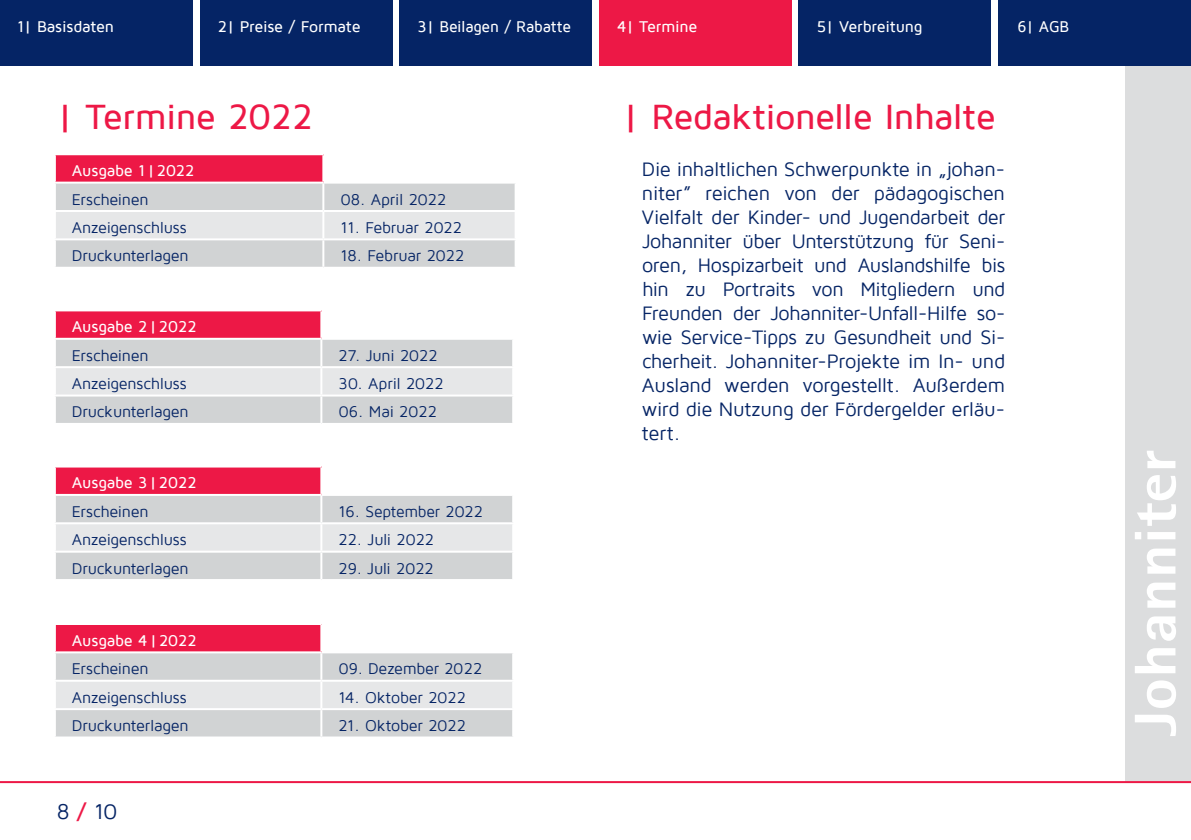
<style>
.page{position:relative;width:1191px;height:840px;background:#fff}
.page>*{position:absolute;margin:0;border:0;box-sizing:border-box;transform-origin:0 0}
.t1{font:800 59px "Rotis Sans Serif";color:#fff;scale:1.11 1}
.t2{font:500 36px "Maven Pro";letter-spacing:-.015em;color:#ed1846}
.t3{font:22px "Maven Pro";color:#052465}
.t4{font:20px/24px "Maven Pro";letter-spacing:-.015em;color:#052465;text-align:justify}
.t5{font:16px "Maven Pro";letter-spacing:-.015em;color:#052465}
.t6{font:500 16px "Maven Pro";letter-spacing:-.015em;color:#fff}
.s1{font-weight:700;color:#ed1846}
</style>
<div class="page">
<div style="left:1125px;top:0;width:66px;height:781px;background:#dcddde"></div>
<div style="left:0;top:0;width:193px;height:65px;background:#052465"></div>
<div style="left:399px;top:0;width:193px;height:65px;background:#052465"></div>
<div style="left:798px;top:0;width:193px;height:66px;background:#052465"></div>
<div style="left:998px;top:0;width:193px;height:65px;background:#052465"></div>
<div style="left:200px;top:0;width:192px;height:65px;background:#052465"></div>
<hr style="left:0;top:780px;width:1191px;height:2px;background:#ed1846">
<div style="left:599px;top:0;width:192px;height:65px;background:#ed1846"></div>
<div style="left:55px;top:154px;width:268px;height:28px;background:#ed1846"></div>
<svg style="left:56px;top:183px;width:458px;height:83px;background:#d8dadb"></svg>
<hr style="left:54px;top:153px;width:269px;height:2px;background:#fff">
<hr style="left:54px;top:155px;width:2px;height:26px;background:#fff">
<hr style="left:322px;top:155px;width:2px;height:26px;background:#fff">
<hr style="left:54px;top:181px;width:269px;height:2px;background:#fff">
<hr style="left:322px;top:183px;width:2px;height:27px;background:#fff">
<hr style="left:54px;top:210px;width:269px;height:2px;background:#fff">
<hr style="left:323px;top:210px;width:193px;height:2px;background:#fff">
<hr style="left:322px;top:212px;width:2px;height:26px;background:#fff">
<hr style="left:54px;top:238px;width:269px;height:2px;background:#fff">
<hr style="left:323px;top:238px;width:193px;height:2px;background:#fff">
<hr style="left:322px;top:240px;width:2px;height:26px;background:#fff">
<div style="left:55px;top:310px;width:266px;height:28px;background:#ed1846"></div>
<svg style="left:56px;top:340px;width:456px;height:82px;background:#d8dadb"></svg>
<hr style="left:54px;top:309px;width:267px;height:2px;background:#fff">
<hr style="left:54px;top:311px;width:2px;height:26px;background:#fff">
<hr style="left:320px;top:311px;width:2px;height:26px;background:#fff">
<hr style="left:54px;top:337px;width:267px;height:2px;background:#fff">
<hr style="left:320px;top:339px;width:2px;height:27px;background:#fff">
<hr style="left:54px;top:366px;width:267px;height:2px;background:#fff">
<hr style="left:321px;top:366px;width:193px;height:2px;background:#fff">
<hr style="left:320px;top:368px;width:2px;height:26px;background:#fff">
<hr style="left:54px;top:394px;width:267px;height:2px;background:#fff">
<hr style="left:321px;top:394px;width:193px;height:2px;background:#fff">
<hr style="left:320px;top:396px;width:2px;height:26px;background:#fff">
<div style="left:55px;top:466px;width:266px;height:28px;background:#ed1846"></div>
<svg style="left:56px;top:496px;width:456px;height:82px;background:#d8dadb"></svg>
<hr style="left:54px;top:465px;width:267px;height:2px;background:#fff">
<hr style="left:54px;top:467px;width:2px;height:26px;background:#fff">
<hr style="left:320px;top:467px;width:2px;height:26px;background:#fff">
<hr style="left:54px;top:493px;width:267px;height:2px;background:#fff">
<hr style="left:320px;top:495px;width:2px;height:27px;background:#fff">
<hr style="left:54px;top:522px;width:267px;height:2px;background:#fff">
<hr style="left:321px;top:522px;width:193px;height:2px;background:#fff">
<hr style="left:320px;top:524px;width:2px;height:26px;background:#fff">
<hr style="left:54px;top:550px;width:267px;height:2px;background:#fff">
<hr style="left:321px;top:550px;width:193px;height:2px;background:#fff">
<hr style="left:320px;top:552px;width:2px;height:26px;background:#fff">
<div style="left:55px;top:623px;width:266px;height:29px;background:#ed1846"></div>
<svg style="left:56px;top:653px;width:456px;height:83px;background:#d9dadb"></svg>
<hr style="left:54px;top:622px;width:267px;height:2px;background:#fff">
<hr style="left:54px;top:624px;width:2px;height:27px;background:#fff">
<hr style="left:320px;top:624px;width:2px;height:27px;background:#fff">
<hr style="left:54px;top:651px;width:267px;height:2px;background:#fff">
<hr style="left:320px;top:653px;width:2px;height:26px;background:#fff">
<hr style="left:54px;top:679px;width:267px;height:2px;background:#fff">
<hr style="left:321px;top:679px;width:193px;height:2px;background:#fff">
<hr style="left:320px;top:681px;width:2px;height:26px;background:#fff">
<hr style="left:54px;top:707px;width:267px;height:2px;background:#fff">
<hr style="left:321px;top:707px;width:193px;height:2px;background:#fff">
<hr style="left:320px;top:709px;width:2px;height:27px;background:#fff">
<p class="t6" style="left:17px;top:19px;width:99px">1| Basisdaten</p>
<p class="t6" style="left:218px;top:19px;width:144px">2| Preise / Formate</p>
<p class="t6" style="left:417px;top:19px;width:155px">3| Beilagen / Rabatte</p>
<p class="t6" style="left:617px;top:19px;width:82px">4| Termine</p>
<p class="t6" style="left:816px;top:19px;width:107px">5| Verbreitung</p>
<p class="t6" style="left:1017px;top:19px;width:53px">6| AGB</p>
<h2 class="t2" style="left:57px;top:98px;width:258px">| Termine 2022</h2>
<p class="t6" style="left:72px;top:162px;width:124px">Ausgabe 1 |2022</p>
<p class="t5" style="left:72px;top:191px;width:78px">Erscheinen</p>
<p class="t5" style="left:340px;top:191px;width:107px">08. April 2022</p>
<p class="t5" style="left:72px;top:219px;width:116px">Anzeigenschluss</p>
<p class="t5" style="left:340px;top:219px;width:123px">11. Februar 2022</p>
<p class="t5" style="left:72px;top:247px;width:118px">Druckunterlagen</p>
<p class="t5" style="left:340px;top:247px;width:125px">18. Februar 2022</p>
<p class="t6" style="left:72px;top:318px;width:126px">Ausgabe 2|2022</p>
<p class="t5" style="left:72px;top:347px;width:78px">Erscheinen</p>
<p class="t5" style="left:338px;top:347px;width:101px">27. Juni 2022</p>
<p class="t5" style="left:72px;top:375px;width:116px">Anzeigenschluss</p>
<p class="t5" style="left:338px;top:375px;width:107px">30. April 2022</p>
<p class="t5" style="left:72px;top:403px;width:118px">Druckunterlagen</p>
<p class="t5" style="left:338px;top:403px;width:100px">06. Mai 2022</p>
<p class="t6" style="left:72px;top:474px;width:126px">Ausgabe 3|2022</p>
<p class="t5" style="left:72px;top:503px;width:78px">Erscheinen</p>
<p class="t5" style="left:338px;top:503px;width:146px">16. September 2022</p>
<p class="t5" style="left:72px;top:531px;width:116px">Anzeigenschluss</p>
<p class="t5" style="left:338px;top:531px;width:97px">22. Juli 2022</p>
<p class="t5" style="left:72px;top:559px;width:118px">Druckunterlagen</p>
<p class="t5" style="left:338px;top:559px;width:97px">29. Juli 2022</p>
<p class="t6" style="left:72px;top:631px;width:126px">Ausgabe 4|2022</p>
<p class="t5" style="left:72px;top:660px;width:78px">Erscheinen</p>
<p class="t5" style="left:338px;top:660px;width:145px">09. Dezember 2022</p>
<p class="t5" style="left:72px;top:688px;width:116px">Anzeigenschluss</p>
<p class="t5" style="left:338px;top:688px;width:129px">14. Oktober 2022</p>
<p class="t5" style="left:72px;top:716px;width:118px">Druckunterlagen</p>
<p class="t5" style="left:338px;top:716px;width:129px">21. Oktober 2022</p>
<p class="t3" style="left:57px;top:799px;width:62px">8 <span class="s1">/</span> 10</p>
<h2 class="t2" style="left:622px;top:98px;width:374px">| Redaktionelle Inhalte</h2>
<p class="t4" style="left:642px;top:157px;width:365px">Die inhaltlichen Schwerpunkte in „johan&shy;niter” reichen von der pädagogischen Vielfalt der Kinder- und Jugendarbeit der Johanniter über Unterstützung für Seni&shy;oren, Hospizarbeit und Auslandshilfe bis hin zu Portraits von Mitgliedern und Freunden der Johanniter-Unfall-Hilfe so&shy;wie Service-Tipps zu Gesundheit und Si&shy;cherheit. Johanniter-Projekte im In- und Ausland werden vorgestellt. Außerdem wird die Nutzung der Fördergelder erläu&shy;tert.</p>
<h1 class="t1" style="left:1118px;top:735px;width:259px;rotate:-90deg">Johanniter</h1>
</div>
